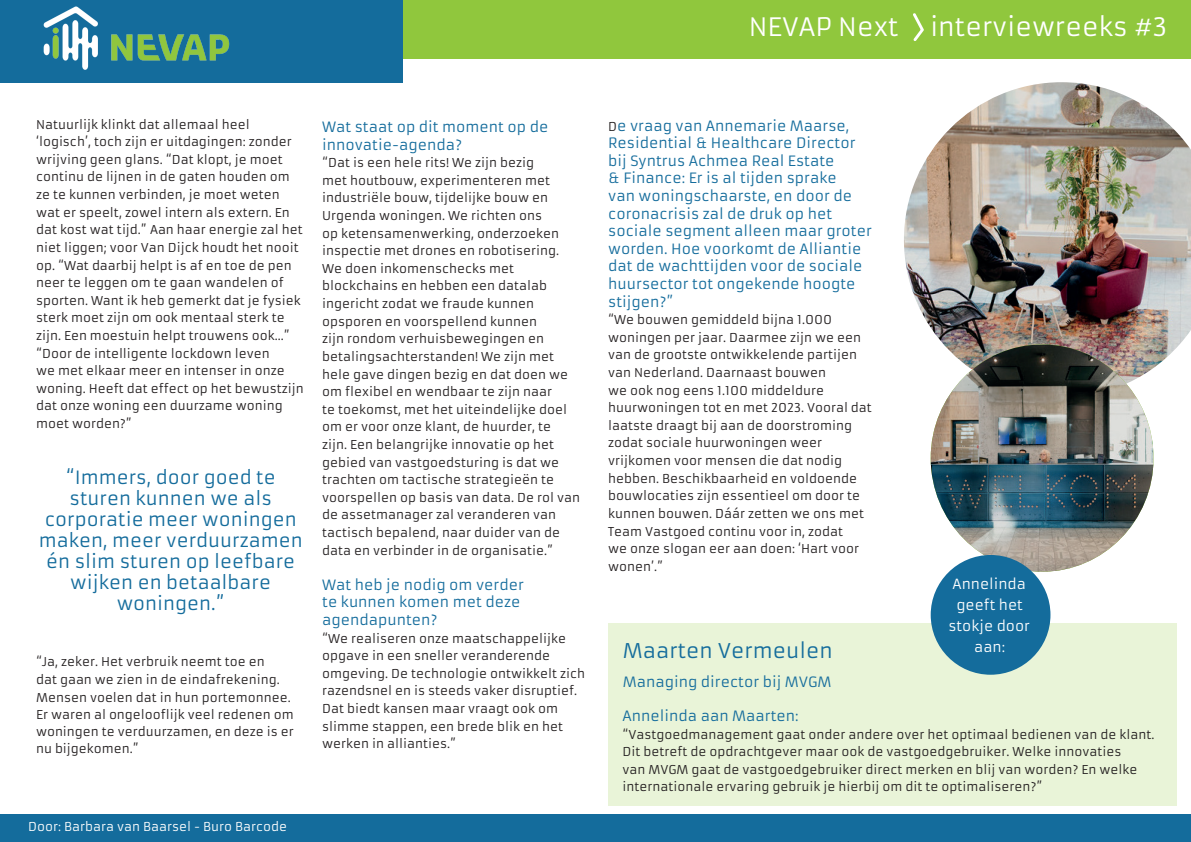
<style>
.page{position:relative;width:1191px;height:842px;background:#fff}
.page>*{position:absolute;margin:0;border:0;box-sizing:border-box;transform-origin:0 0}
.t1{font:25px "Armata";color:#fff}
.t2{font:20px "Armata";color:#146c9c}
.t3{font:18px/21px "Armata";color:#146c9c;text-align:center}
.t4{font:14px/17.6px "Armata";color:#146c9c}
.t5{font:13.8px/21px "Armata";color:#fff;text-align:center}
.t6{font:12px/17.6px "Armata";color:#231f20}
.t7{font:12px "Armata";color:#fff}
.s1{font-size:12px;color:#231f20}
</style>
<div class="page">
<div style="left:0;top:814px;width:1191px;height:28px;background:#146c9c"></div>
<div style="left:28px;top:0;width:1163px;height:58px;background:#90c73d"></div>
<div style="left:0;top:0;width:403px;height:82px;background:#146c9c"></div>
<img style="left:43px;top:6px;width:186px;height:64px">
<img style="left:904px;top:82px;width:287px;height:286px">
<img style="left:930px;top:344px;width:223px;height:228px">
<div style="left:608px;top:624px;width:569px;height:182px;background:#e9f4d8"></div>
<div style="left:930px;top:555px;width:120px;height:120px;background:#146c9c;border-radius:50%"></div>
<svg style="left:913px;top:13px;width:11px;height:28px"></svg>
<h1 class="t1" style="left:748px;top:11px;width:151px">NEVAP Next</h1>
<h1 class="t1" style="left:930px;top:11px;width:239px">interviewreeks #3</h1>
<p class="t6" style="left:36px;top:116px;width:269px">Natuurlijk klinkt dat allemaal heel ‘logisch’, toch zijn er uitdagingen: zonder wrijving geen glans. “Dat klopt, je moet continu de lijnen in de gaten houden om ze te kunnen verbinden, je moet weten wat er speelt, zowel intern als extern. En dat kost wat tijd.” Aan haar energie zal het niet liggen; voor Van Dijck houdt het nooit op. “Wat daarbij helpt is af en toe de pen neer te leggen om te gaan wandelen of sporten. Want ik heb gemerkt dat je fysiek sterk moet zijn om ook mentaal sterk te zijn. Een moestuin helpt trouwens ook...” “Door de intelligente lockdown leven<br>we met elkaar meer en intenser in onze woning. Heeft dat effect op het bewustzijn dat onze woning een duurzame woning moet worden?”</p>
<h3 class="t3" style="left:39px;top:467px;width:265px">“Immers, door goed te sturen kunnen we als corporatie meer woningen maken, meer verduurzamen én slim sturen op leefbare wijken en betaalbare woningen.”</h3>
<p class="t6" style="left:36px;top:653px;width:259px;line-height:17.2px">“Ja, zeker. Het verbruik neemt toe en<br>dat gaan we zien in de eindafrekening.<br>Mensen voelen dat in hun portemonnee.<br>Er waren al ongelooflijk veel redenen om woningen te verduurzamen, en deze is er nu bijgekomen.”</p>
<p class="t4" style="left:322px;top:118px;width:228px">Wat staat op dit moment op de innovatie-agenda?</p>
<p class="t6" style="left:322px;top:154px;width:259px">“Dat is een hele rits! We zijn bezig<br>met houtbouw, experimenteren met industriële bouw, tijdelijke bouw en Urgenda woningen. We richten ons<br>op ketensamenwerking, onderzoeken inspectie met drones en robotisering.<br>We doen inkomenschecks met blockchains en hebben een datalab ingericht zodat we fraude kunnen opsporen en voorspellend kunnen<br>zijn rondom verhuisbewegingen en betalingsachterstanden! We zijn met hele gave dingen bezig en dat doen we om flexibel en wendbaar te zijn naar<br>te toekomst, met het uiteindelijke doel om er voor onze klant, de huurder, te<br>zijn. Een belangrijke innovatie op het gebied van vastgoedsturing is dat we trachten om tactische strategieën te voorspellen op basis van data. De rol van de assetmanager zal veranderen van tactisch bepalend, naar duider van de data en verbinder in de organisatie.”</p>
<p class="t4" style="left:322px;top:576px;width:203px">Wat heb je nodig om verder te kunnen komen met deze agendapunten?</p>
<p class="t6" style="left:322px;top:629px;width:264px">“We realiseren onze maatschappelijke opgave in een sneller veranderende omgeving. De technologie ontwikkelt zich razendsnel en is steeds vaker disruptief.<br>Dat biedt kansen maar vraagt ook om slimme stappen, een brede blik en het werken in allianties.”</p>
<p class="t7" style="left:28px;top:819px;width:260px">Door: Barbara van Baarsel - Buro Barcode</p>
<p class="t4" style="left:608px;top:117px;width:265px"><span class="s1">D</span>e vraag van Annemarie Maarse,<br>Residential &amp; Healthcare Director bij Syntrus Achmea Real Estate<br>&amp; Finance: Er is al tijden sprake<br>van woningschaarste, en door de coronacrisis zal de druk op het sociale segment alleen maar groter worden. Hoe voorkomt de Alliantie dat de wachttijden voor de sociale huursector tot ongekende hoogte stijgen?”</p>
<p class="t6" style="left:608px;top:311px;width:265px">“We bouwen gemiddeld bijna 1.000 woningen per jaar. Daarmee zijn we een van de grootste ontwikkelende partijen van Nederland. Daarnaast bouwen<br>we ook nog eens 1.100 middeldure huurwoningen tot en met 2023. Vooral dat laatste draagt bij aan de doorstroming zodat sociale huurwoningen weer vrijkomen voor mensen die dat nodig hebben. Beschikbaarheid en voldoende bouwlocaties zijn essentieel om door te kunnen bouwen. Dáár zetten we ons met Team Vastgoed continu voor in, zodat<br>we onze slogan eer aan doen: ‘Hart voor wonen’.”</p>
<p class="t5" style="left:948px;top:574px;width:83px">Annelinda geeft het stokje door aan:</p>
<h2 class="t2" style="left:622px;top:639px;width:211px">Maarten Vermeulen</h2>
<p class="t4" style="left:622px;top:673px;width:210px">Managing director bij MVGM</p>
<p class="t4" style="left:622px;top:707px;width:178px">Annelinda aan Maarten:</p>
<p class="t6" style="left:622px;top:725px;width:533px">“Vastgoedmanagement gaat onder andere over het optimaal bedienen van de klant.<br>Dit betreft de opdrachtgever maar ook de vastgoedgebruiker. Welke innovaties<br>van MVGM gaat de vastgoedgebruiker direct merken en blij van worden? En welke internationale ervaring gebruik je hierbij om dit te optimaliseren?”</p>
</div>
